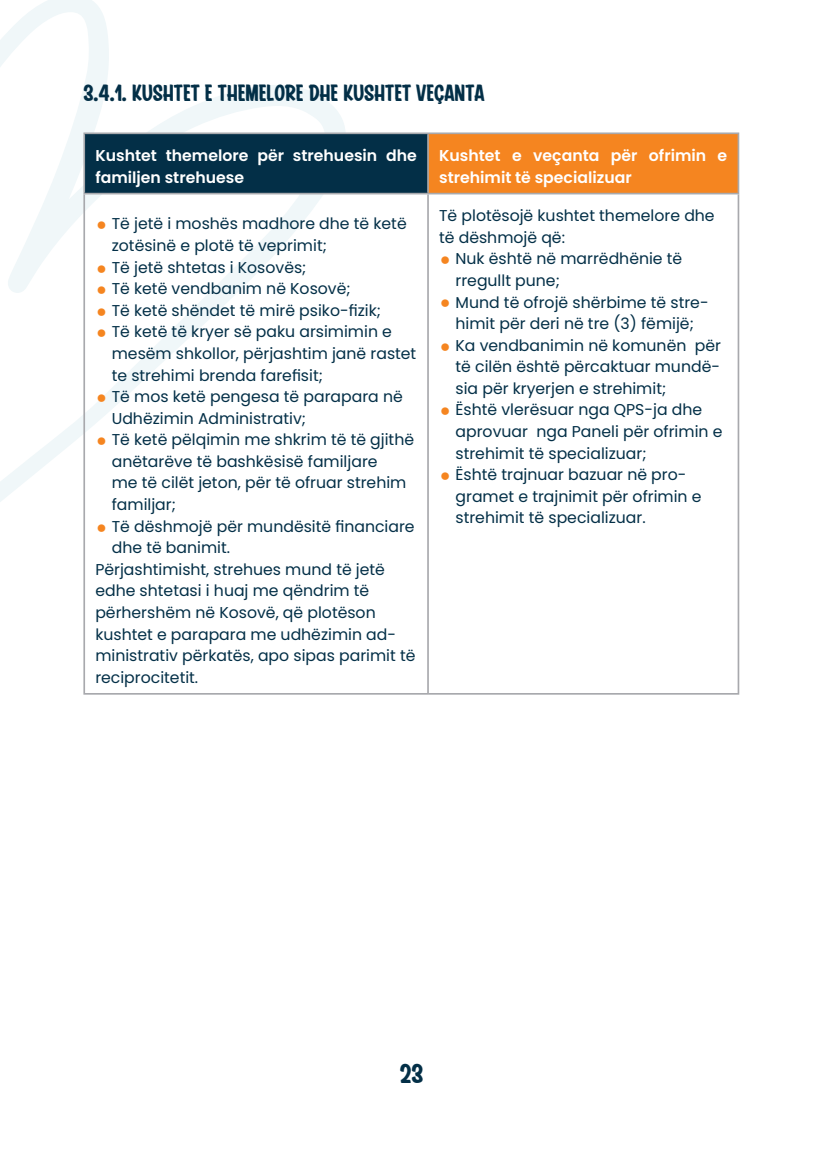
<style>
.page{position:relative;width:823px;height:1168px;background:#fff}
.page>*{position:absolute;margin:0;border:0;box-sizing:border-box;transform-origin:0 0}
.t1{font:500 27.4px "Brusch Casual";color:#032f47}
.t2{font:500 23.6px "Brusch Casual";color:#032f47}
.t3{font:15.6px/21.6px "Poppins";color:#032f47}
.t4{font:600 15.6px/21.6px "Poppins";color:#fff}
.s1{font-weight:800;font-size:23.6px;color:#f58520}
</style>
<div class="page">
<svg style="left:0;top:0;width:346px;height:502px"></svg>
<div style="left:84px;top:133px;width:344px;height:61px;background:#032f47"></div>
<div style="left:428px;top:133px;width:310px;height:61px;background:#f58520"></div>
<hr style="left:83px;top:132px;width:345px;height:2px;background:#a8a9ad">
<hr style="left:83px;top:134px;width:2px;height:59px;background:#a8a9ad">
<hr style="left:428px;top:132px;width:310px;height:2px;background:#a8a9ad">
<hr style="left:427px;top:134px;width:1px;height:59px;background:#a8a9ad">
<hr style="left:737px;top:134px;width:1px;height:59px;background:#a8a9ad">
<hr style="left:83px;top:193px;width:345px;height:1px;background:#a8a9ad">
<hr style="left:83px;top:194px;width:2px;height:499px;background:#a8a9ad">
<hr style="left:428px;top:193px;width:310px;height:1px;background:#a8a9ad">
<hr style="left:427px;top:194px;width:1px;height:499px;background:#a8a9ad">
<hr style="left:737px;top:194px;width:1px;height:499px;background:#a8a9ad">
<hr style="left:83px;top:693px;width:345px;height:2px;background:#a8a9ad">
<hr style="left:428px;top:693px;width:310px;height:2px;background:#a8a9ad">
<h2 class="t2" style="left:83px;top:80px;width:402px">3.4.1. KUSHTET E THEMELORE DHE KUSHTET VEÇANTA</h2>
<p class="t4" style="left:95px;top:145px;width:323px">Kushtet themelore për strehuesin dhe familjen strehuese</p>
<p class="t4" style="left:439px;top:145px;width:289px">Kushtet e veçanta për ofrimin e strehimit të specializuar</p>
<p class="t3" style="left:112px;top:213px;width:296px;text-indent:-16px"><span class="s1">•</span> Të jetë i moshës madhore dhe të ketë zotësinë e plotë të veprimit;</p>
<p class="t3" style="left:95px;top:256px;width:212px"><span class="s1">•</span> Të jetë shtetas i Kosovës;</p>
<p class="t3" style="left:95px;top:278px;width:256px"><span class="s1">•</span> Të ketë vendbanim në Kosovë;</p>
<p class="t3" style="left:95px;top:300px;width:287px"><span class="s1">•</span> Të ketë shëndet të mirë psiko-fizik;</p>
<p class="t3" style="left:112px;top:321px;width:306px;text-indent:-16px"><span class="s1">•</span> Të ketë të kryer së paku arsimimin e mesëm shkollor, përjashtim janë rastet te strehimi brenda farefisit;</p>
<p class="t3" style="left:112px;top:386px;width:292px;text-indent:-16px"><span class="s1">•</span> Të mos ketë pengesa të parapara në<br>Udhëzimin Administrativ;</p>
<p class="t3" style="left:112px;top:429px;width:304px;text-indent:-16px"><span class="s1">•</span> Të ketë pëlqimin me shkrim të të gjithë anëtarëve të bashkësisë familjare<br>me të cilët jeton, për të ofruar strehim familjar;</p>
<p class="t3" style="left:95px;top:515px;width:320px"><span class="s1">•</span> Të dëshmojë për mundësitë financiare</p>
<p class="t3" style="left:112px;top:537px;width:120px">dhe të banimit.</p>
<p class="t3" style="left:95px;top:559px;width:291px">Përjashtimisht, strehues mund të jetë</p>
<p class="t3" style="left:95px;top:580px;width:275px">edhe shtetasi i huaj me qëndrim të</p>
<p class="t3" style="left:95px;top:602px;width:282px">përhershëm në Kosovë, që plotëson</p>
<p class="t3" style="left:95px;top:623px;width:302px">kushtet e parapara me udhëzimin ad-</p>
<p class="t3" style="left:95px;top:645px;width:321px">ministrativ përkatës, apo sipas parimit të</p>
<p class="t3" style="left:95px;top:666px;width:104px">reciprocitetit.</p>
<p class="t3" style="left:439px;top:205px;width:277px">Të plotësojë kushtet themelore dhe të dëshmojë që:</p>
<p class="t3" style="left:455px;top:248px;width:228px;text-indent:-16px"><span class="s1">•</span> Nuk është në marrëdhënie të rregullt pune;</p>
<p class="t3" style="left:439px;top:291px;width:271px;text-align:center"><span class="s1">•</span> Mund të ofrojë shërbime të stre&shy;himit për deri në tre (3) fëmijë;</p>
<p class="t3" style="left:455px;top:335px;width:267px;text-align:justify;text-indent:-16px"><span class="s1">•</span> Ka vendbanimin në komunën për të cilën është përcaktuar mundë&shy;sia për kryerjen e strehimit;</p>
<p class="t3" style="left:455px;top:399px;width:268px;text-indent:-16px"><span class="s1">•</span> Është vlerësuar nga QPS-ja dhe aprovuar nga Paneli për ofrimin e strehimit të specializuar;</p>
<p class="t3" style="left:455px;top:464px;width:247px;text-indent:-16px"><span class="s1">•</span> Është trajnuar bazuar në pro&shy;gramet e trajnimit për ofrimin e strehimit të specializuar.</p>
<h1 class="t1" style="left:399px;top:1058px;width:25px">23</h1>
</div>
